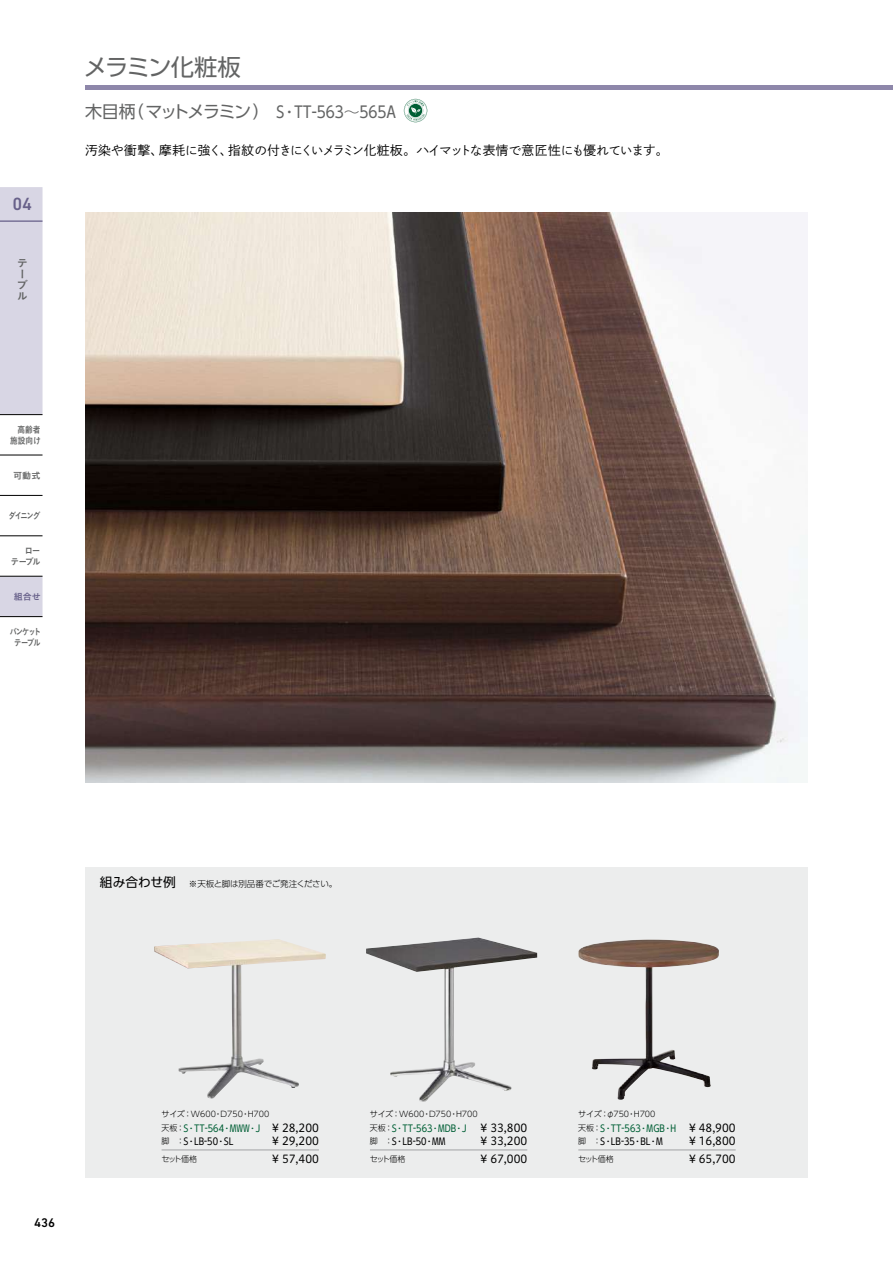
<style>
.page{position:relative;width:893px;height:1263px;background:#fff}
.page>*{position:absolute;margin:0;border:0;box-sizing:border-box;transform-origin:0 0}
.t1{font:23.4px "UD Shin Go Pro";letter-spacing:-.055em;color:#636464}
.t2{font:500 18px "DIN Next LT Pro";color:#68618a}
.t3{font:16.95px "UD Shin Go Pro";letter-spacing:-.085em;color:#636464}
.t4{font:12.75px "Shuei Go Gin Std L";letter-spacing:-.02em;color:#000}
.t5{font:500 12.75px "DIN Next LT Pro";color:#000}
.t6{font:11.1px "Hiragino UD Sans R Std W4";color:#000}
.t7{font:10.65px/11.1px "Koburina Go Std N W6";color:#636464}
.t8{font:9.6px/12.8px "UD Shin Go C Osez Pr 6";color:#005f35}
.t9{font:9.6px "UD Shin Go C Osez Pr 6";color:#000}
.t10{font:9px/11.1px "Koburina Go Std N W6";letter-spacing:-.145em;color:#636464;text-align:center;scale:.8 1}
.t11{font:9px/11.1px "Koburina Go Std N W6";letter-spacing:-.11em;color:#636464;text-align:right;scale:.85 1}
.t12{font:9px/11.1px "Koburina Go Std N W6";letter-spacing:-.11em;color:#636464;text-align:right;scale:.9 1}
.t13{font:9px "Koburina Go Std N W6";letter-spacing:-.11em;color:#636464;scale:.8 1}
.t14{font:9px "Koburina Go Std N W6";letter-spacing:-.11em;color:#636464}
.t15{font:9px "Koburina Go Std N W6";color:#68618a}
.t16{font:300 8.55px "UD Shin Go Pro";letter-spacing:-.02em;color:#000}
.t17{font:300 7.95px "UD Shin Go Pro";color:#000}
.s1{font-family:"UD Shin Go C Osez Pr 6";font-size:15.9px}
.s2{font-weight:300;font-size:15.9px}
.s3{font-size:15.9px}
.s4{font-weight:400;font-size:12.75px}
.s5{font-family:"UD Shin Go Pro";font-weight:300;font-size:7.95px;color:#000}
.s6{font-family:"UD Shin Go Pro";font-weight:300}
.s7{font-family:"UD Shin Go Pro"}
.s8{font-family:"Hiragino UD Sans R Std W4";font-size:11.1px;color:#000}
.s9{color:#000}
.s10{font-family:"UD Shin Go Pro";font-weight:300;color:#000}
.s11{font-family:"UD Shin Go Pro";color:#000}
.s12{font-family:"UD Shin Go Pro";font-weight:300;font-size:7.95px}
</style>
<div class="page">
<div style="left:85px;top:867px;width:723px;height:311px;background:#eceded"></div>
<img style="left:85px;top:213px;width:723px;height:569px">
<hr style="left:85px;top:85px;width:808px;height:4px;background:#8e87aa">
<svg style="left:404px;top:99px;width:23px;height:23px"></svg>
<img style="left:154px;top:939px;width:145px;height:159px">
<img style="left:366px;top:937px;width:171px;height:165px">
<img style="left:578px;top:940px;width:141px;height:160px">
<hr style="left:370px;top:1150px;width:157px;height:1px;background:#a1a3a4">
<hr style="left:162px;top:1150px;width:157px;height:1px;background:#a1a3a4">
<hr style="left:578px;top:1150px;width:158px;height:1px;background:#a1a3a4">
<svg style="left:0;top:187px;width:43px;height:431px"></svg>
<hr style="left:0;top:455px;width:43px;height:1px;background:#000">
<hr style="left:0;top:495px;width:43px;height:1px;background:#000">
<hr style="left:0;top:535px;width:43px;height:1px;background:#000">
<hr style="left:0;top:576px;width:43px;height:1px;background:#000">
<hr style="left:0;top:616px;width:43px;height:1px;background:#000">
<hr style="left:0;top:414px;width:43px;height:1px;background:#000">
<hr style="left:0;top:220px;width:43px;height:2px;background:#68618a">
<h2 class="t2" style="left:12px;top:194px;width:21px">04</h2>
<p class="t7" style="left:17px;top:257px;width:12px">テーブル</p>
<h1 class="t1" style="left:84px;top:48px;width:159px">メラミン化粧板</h1>
<h3 class="t3" style="left:85px;top:98px;width:313px">木目柄（マットメラミン） <span class="s1">S</span><span class="s2">・</span><span class="s1">TT</span><span class="s3">-</span><span class="s1">563</span><span class="s2">～</span><span class="s1">565A</span></h3>
<h3 class="t4" style="left:85px;top:141px;width:585px">汚染や衝撃、摩耗に強く、指紋の付きにくいメラミン化粧板。ハイマットな表情で意匠性にも優れています。</h3>
<p class="t11" style="left:10px;top:424px;width:37px">高齢者施設向け</p>
<p class="t14" style="left:13px;top:468px;width:29px">可動式</p>
<p class="t13" style="left:9px;top:509px;width:41px">ダイニング</p>
<p class="t12" style="left:11px;top:545px;width:34px">ロー<br>テーブル</p>
<p class="t15" style="left:14px;top:589px;width:28px">組合せ</p>
<p class="t10" style="left:10px;top:626px;width:41px">バンケットテーブル</p>
<p class="t16" style="left:100px;top:877px;width:239px"><span class="s4">組み合わせ例　</span>※天板と脚は別品番でご発注ください。</p>
<h3 class="t5" style="left:34px;top:1215px;width:23px">436</h3>
<p class="t17" style="left:162px;top:1107px;width:109px">サイズ：W600・D750・H700</p>
<p class="t8" style="left:162px;top:1121px;width:159px"><span class="s5">天板：</span>S<span class="s6">・</span>TT<span class="s7">-</span>564<span class="s6">・</span>MWW<span class="s6">・</span>J <span class="s8">¥ 28,200</span><span class="s5">脚　：</span><span class="s9">S</span><span class="s10">・</span><span class="s9">LB</span><span class="s11">-</span><span class="s9">50</span><span class="s10">・</span><span class="s9">SL</span></p>
<p class="t6" style="left:272px;top:1132px;width:48px">¥ 29,200</p>
<p class="t17" style="left:161px;top:1153px;width:37px">セット価格</p>
<p class="t6" style="left:272px;top:1150px;width:48px">¥ 57,400</p>
<p class="t17" style="left:370px;top:1107px;width:109px">サイズ：W600・D750・H700</p>
<p class="t8" style="left:370px;top:1121px;width:98px"><span class="s5">天板：</span>S<span class="s6">・</span>TT<span class="s7">-</span>563<span class="s6">・</span>MDB<span class="s6">・</span>J</p>
<p class="t6" style="left:481px;top:1119px;width:48px">¥ 33,800</p>
<p class="t9" style="left:370px;top:1133px;width:77px"><span class="s12">脚　：</span>S<span class="s6">・</span>LB<span class="s7">-</span>50<span class="s6">・</span>MM</p>
<p class="t6" style="left:481px;top:1132px;width:48px">¥ 33,200</p>
<p class="t17" style="left:370px;top:1153px;width:37px">セット価格</p>
<p class="t6" style="left:481px;top:1150px;width:48px">¥ 67,000</p>
<p class="t17" style="left:578px;top:1107px;width:79px">サイズ：φ750・H700</p>
<p class="t8" style="left:578px;top:1121px;width:159px"><span class="s5">天板：</span>S<span class="s6">・</span>TT<span class="s7">-</span>563<span class="s6">・</span>MGB<span class="s6">・</span>H <span class="s8">¥ 48,900</span><span class="s5">脚　：</span><span class="s9">S</span><span class="s10">・</span><span class="s9">LB</span><span class="s11">-</span><span class="s9">35</span><span class="s10">・</span><span class="s9">BL</span><span class="s10">・</span><span class="s9">M</span></p>
<p class="t6" style="left:689px;top:1132px;width:48px">¥ 16,800</p>
<p class="t17" style="left:578px;top:1153px;width:37px">セット価格</p>
<p class="t6" style="left:689px;top:1150px;width:48px">¥ 65,700</p>
</div>
